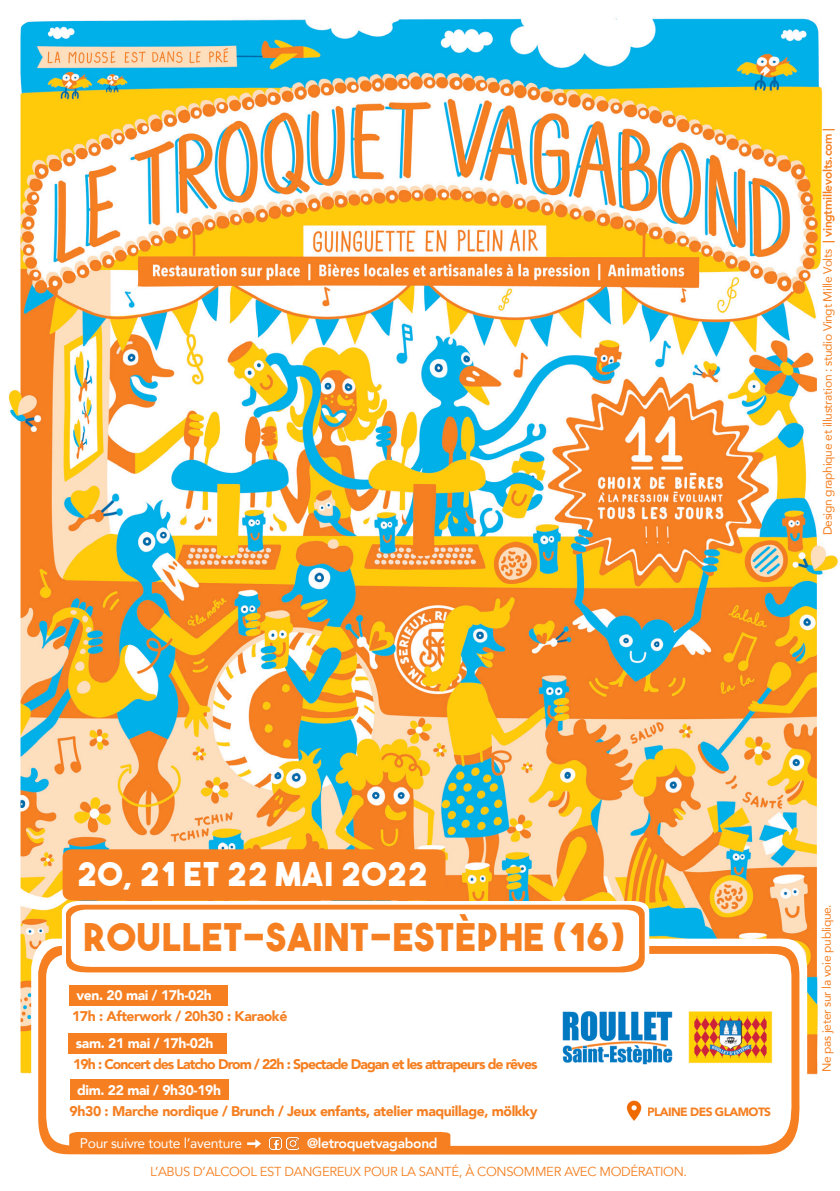
<style>
.page{position:relative;width:840px;height:1191px;background:#fff}
.page>*{position:absolute;margin:0;border:0;box-sizing:border-box;transform-origin:0 0}
.t1{font:38px "The Bold Font";letter-spacing:.02em;color:#f57f21}
.t2{font:32.8px "The Bold Font";letter-spacing:.04em;color:#fff}
.t3{font:900 14px "Avenir";letter-spacing:-.03em;color:#f57f21}
.t4{font:900 14px "Avenir";letter-spacing:-.07em;color:#f57f21}
.t5{font:900 13.8px "Avenir";letter-spacing:-.025em;color:#fff}
.t6{font:13.8px "Avenir";letter-spacing:-.025em;color:#fff}
.t7{font:800 13.8px "Avenir";letter-spacing:-.025em;color:#fff}
.t8{font:13px "Avenir";letter-spacing:-.025em;color:#f57f21}
.t9{font:12px "Avenir";letter-spacing:-.025em;color:#f57f21}
.t10{font:900 12px "Avenir";letter-spacing:-.05em;color:#f57f21}
.s1{font-weight:800}
</style>
<div class="page">
<img style="left:8px;top:18px;width:830px;height:1057px">
<svg style="left:31px;top:935px;width:778px;height:140px"></svg>
<svg style="left:38px;top:943px;width:762px;height:212px;fill:#f57f21"></svg>
<svg style="left:46px;top:951px;width:746px;height:194px"></svg>
<div style="left:69px;top:984px;width:158px;height:21px;background:#f57f21"></div>
<div style="left:68px;top:1033px;width:159px;height:21px;background:#f57f21"></div>
<div style="left:70px;top:1079px;width:159px;height:21px;background:#f57f21"></div>
<svg style="left:62px;top:900px;width:589px;height:76px"></svg>
<svg style="left:66px;top:903px;width:580px;height:69px;fill:#f57f21"></svg>
<svg style="left:71px;top:908px;width:569px;height:59px"></svg>
<div style="left:63px;top:848px;width:383px;height:52px;background:#f57f21"></div>
<svg style="left:69px;top:1131px;width:382px;height:23px"></svg>
<img style="left:552px;top:1007px;width:225px;height:60px">
<img style="left:619px;top:1092px;width:28px;height:40px">
<p class="t9" style="left:817px;top:535px;width:409px;rotate:-90deg">Design graphique et illustration : studio Vingt Mille Volts <span class="s1">| vingtmillevolts.com |</span></p>
<p class="t2" style="left:77px;top:853px;width:351px">20, 21 ET 22 MAI 2022</p>
<p class="t1" style="left:83px;top:913px;width:543px">ROULLET-SAINT-ESTÈPHE (16)</p>
<p class="t5" style="left:76px;top:983px;width:137px">ven. 20 mai / 17h-02h</p>
<p class="t5" style="left:76px;top:1031px;width:139px">sam. 21 mai / 17h-02h</p>
<p class="t5" style="left:77px;top:1078px;width:145px">dim. 22 mai / 9h30-19h</p>
<p class="t3" style="left:72px;top:1004px;width:217px">17h : Afterwork / 20h30 : Karaoké</p>
<p class="t4" style="left:73px;top:1052px;width:466px">19h : Concert des Latcho Drom / 22h : Spectacle Dagan et les attrapeurs de rêves</p>
<p class="t3" style="left:70px;top:1098px;width:469px">9h30 : Marche nordique / Brunch / Jeux enfants, atelier maquillage, mölkky</p>
<p class="t10" style="left:646px;top:1101px;width:126px">PLAINE DES GLAMOTS</p>
<p class="t6" style="left:80px;top:1131px;width:164px">Pour suivre toute l’aventure</p>
<p class="t7" style="left:307px;top:1132px;width:132px">@letroquetvagabond</p>
<p class="t8" style="left:150px;top:1164px;width:538px">L’ABUS D’ALCOOL EST DANGEREUX POUR LA SANTÉ, À CONSOMMER AVEC MODÉRATION.</p>
<p class="t9" style="left:816px;top:1072px;width:170px;rotate:-90deg">Ne pas jeter sur la voie publique.</p>
</div>
